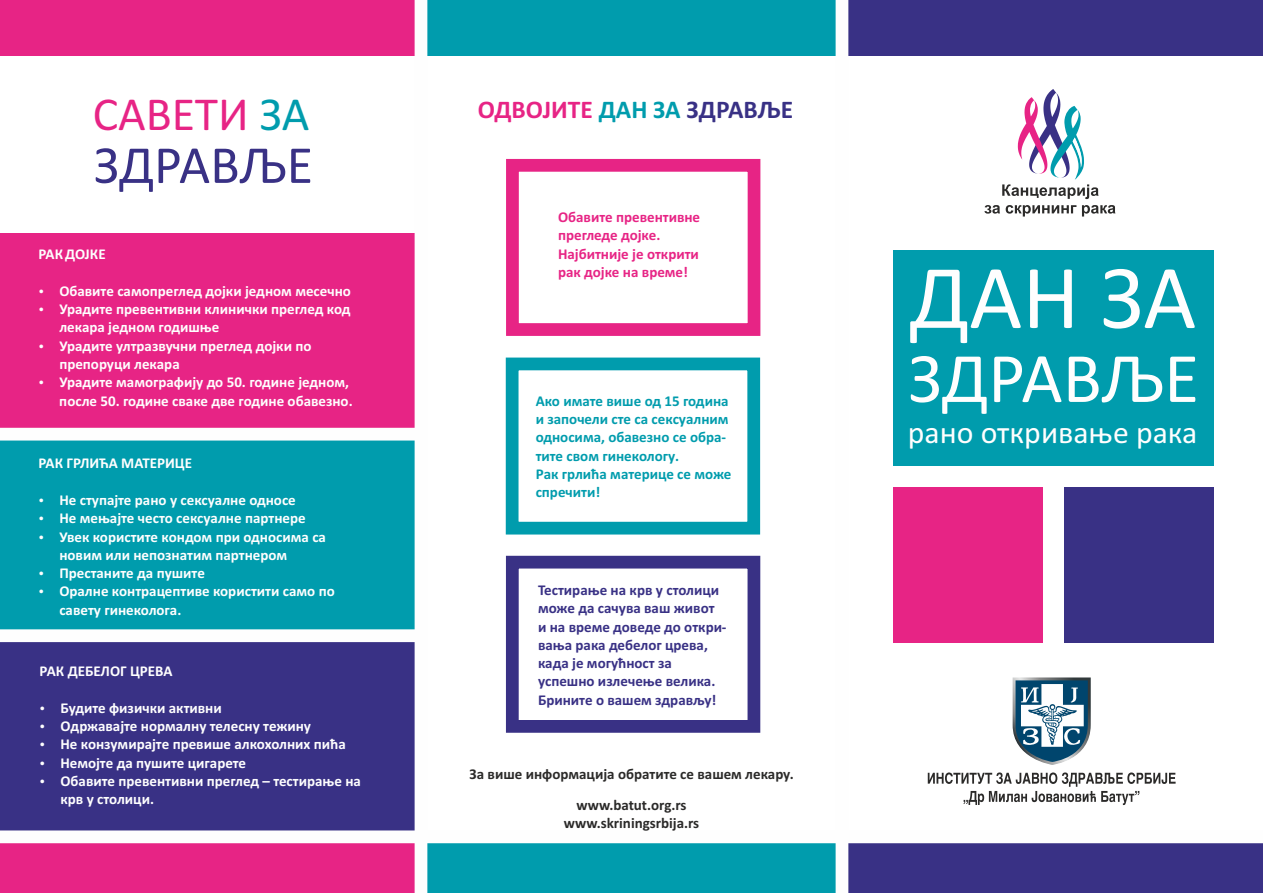
<style>
.page{position:relative;width:1263px;height:893px;background:#fff}
.page>*{position:absolute;margin:0;border:0;box-sizing:border-box;transform-origin:0 0}
.t1{font:91.8px "Calibri";color:#fefefe}
.t2{font:71.55px "Calibri";color:#fefefe}
.t3{font:54px "Calibri";color:#393185}
.t4{font:47.7px "Calibri";color:#e72485}
.t5{font:31.8px "Calibri";color:#fefefe}
.t6{font:700 25.5px "Calibri";color:#e72485}
.t7{font:700 15px/18.3px "Calibri";color:#fefefe}
.t8{font:700 15px/18.3px "Calibri";color:#393185}
.t9{font:700 15px/18.3px "Calibri";color:#009cad}
.t10{font:700 15px/18.3px "Calibri";color:#2b2a29;text-align:center}
.t11{font:700 15px/18.3px "Calibri";color:#e72485}
.s1{color:#009cad}
.s2{color:#393185}
</style>
<div class="page">
<div style="left:0;top:636px;width:421px;height:202px;background:#393185"></div>
<div style="left:0;top:434px;width:421px;height:200px;background:#009cad"></div>
<div style="left:0;top:629px;width:421px;height:13px;background:#fefefe"></div>
<svg style="left:984px;top:89px;width:131px;height:128px"></svg>
<svg style="left:928px;top:772px;width:247px;height:33px"></svg>
<svg style="left:1012px;top:677px;width:79px;height:88px"></svg>
<div style="left:0;top:233px;width:421px;height:200px;background:#e72485"></div>
<div style="left:0;top:428px;width:421px;height:13px;background:#fefefe"></div>
<div style="left:842px;top:838px;width:421px;height:55px;background:#393185"></div>
<div style="left:0;top:838px;width:421px;height:55px;background:#e72485"></div>
<div style="left:421px;top:838px;width:421px;height:55px;background:#009cad"></div>
<div style="left:842px;top:0;width:421px;height:55px;background:#393185"></div>
<div style="left:0;top:0;width:421px;height:55px;background:#e72485"></div>
<div style="left:421px;top:0;width:421px;height:55px;background:#009cad"></div>
<div style="left:415px;top:0;width:12px;height:893px;background:#fefefe"></div>
<div style="left:836px;top:0;width:12px;height:893px;background:#fefefe"></div>
<div style="left:0;top:830px;width:1263px;height:13px;background:#fefefe"></div>
<div style="left:506px;top:556px;width:254px;height:177px;border:13px solid #393185"></div>
<div style="left:506px;top:358px;width:254px;height:176px;border:13px solid #009cad"></div>
<div style="left:506px;top:159px;width:254px;height:177px;border:13px solid #e72485"></div>
<div style="left:893px;top:250px;width:321px;height:216px;background:#009cad"></div>
<div style="left:893px;top:487px;width:150px;height:156px;background:#e72485"></div>
<div style="left:1064px;top:487px;width:150px;height:156px;background:#393185"></div>
<h3 class="t4" style="left:93px;top:94px;width:218px">САВЕТИ <span class="s1">ЗА</span></h3>
<h3 class="t3" style="left:94px;top:142px;width:221px">ЗДРАВЉЕ</h3>
<p class="t7" style="left:39px;top:246px;width:69px">РАК ДОЈКЕ</p>
<p class="t7" style="left:59px;top:283px;width:295px">Обавите самопреглед дојки једном месечно Урадите превентивни клинички преглед код лекара једном годишње<br>Урадите ултразвучни преглед дојки по препоруци лекара<br>Урадите мамографију до 50. године једном, после 50. године сваке две године обавезно.</p>
<p class="t7" style="left:39px;top:455px;width:155px">РАК ГРЛИЋА МАТЕРИЦЕ</p>
<p class="t7" style="left:59px;top:492px;width:277px">Не ступајте рано у сексуалне односе<br>Не мењајте често сексуалне партнере<br>Увек користите кондом при односима са новим или непознатим партнером<br>Престаните да пушите<br>Оралне контрацептиве користити само по савету гинеколога.</p>
<p class="t7" style="left:40px;top:663px;width:134px">РАК ДЕБЕЛОГ ЦРЕВА</p>
<p class="t7" style="left:60px;top:700px;width:302px">Будите физички активни<br>Одржавајте нормалну телесну тежину<br>Не конзумирајте превише алкохолних пића<br>Немојте да пушите цигарете<br>Обавите превентивни преглед – тестирање на крв у столици.</p>
<h3 class="t6" style="left:478px;top:99px;width:317px">ОДВОЈИТЕ <span class="s1">ДАН ЗА</span> <span class="s2">ЗДРАВЉЕ</span></h3>
<p class="t11" style="left:558px;top:209px;width:144px">Обавите превентивне прегледе дојке.<br>Најбитније је открити рак дојке на време!</p>
<p class="t9" style="left:536px;top:393px;width:197px">Ако имате више од 15 година и започели сте са сексуалним односима, обавезно се обра&shy;тите свом гинекологу.<br>Рак грлића материце се може спречити!</p>
<p class="t8" style="left:538px;top:582px;width:190px">Тестирање на крв у столици може да сачува ваш живот и на време доведе до откри&shy;вања рака дебелог црева, када је могућност за успешно излечење велика.<br>Брините о вашем здрављу!</p>
<p class="t10" style="left:470px;top:766px;width:326px">За више информација обратите се вашем лекару.</p>
<p class="t10" style="left:564px;top:797px;width:137px">www.batut.org.rs www.skriningsrbija.rs</p>
<h1 class="t1" style="left:910px;top:259px;width:288px">ДАН ЗА</h1>
<h2 class="t2" style="left:908px;top:348px;width:292px">ЗДРАВЉЕ</h2>
<h3 class="t5" style="left:908px;top:419px;width:291px">рано откривање рака</h3>
</div>
